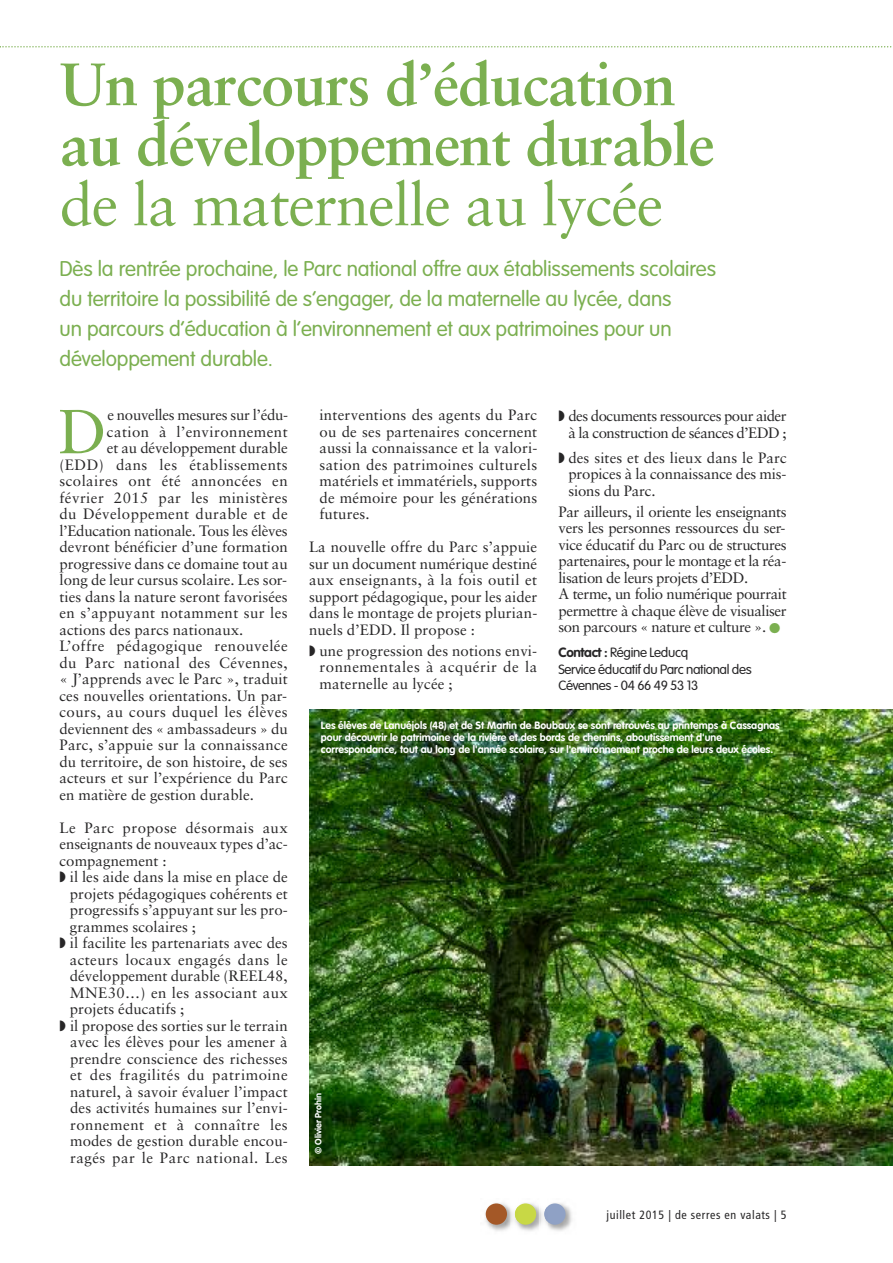
<style>
.page{position:relative;width:893px;height:1263px;background:#fff}
.page>*{position:absolute;margin:0;border:0;box-sizing:border-box;transform-origin:0 0}
.t1{font:62.25px "Sabon";color:#7baf50}
.t2{font:700 60px/60px "Sabon";letter-spacing:-.02em;color:#7baf50}
.t3{font:60px "Sabon";letter-spacing:-.02em;color:#7baf50}
.t4{font:300 21px/30px "VAG Rounded";letter-spacing:-.005em;color:#7baf50}
.t5{font:15px/16.5px "Sabon";letter-spacing:.005em;color:#272627;text-align:justify}
.t6{font:15px "Sabon";letter-spacing:.03em;color:#272627}
.t7{font:15px/16.5px "Sabon";letter-spacing:-.025em;color:#272627}
.t8{font:15px "Sabon";letter-spacing:.035em;color:#272627}
.t9{font:15px/16.5px "Sabon";letter-spacing:-.03em;color:#272627;text-align:right}
.t10{font:15px "Sabon";letter-spacing:-.015em;color:#272627}
.t11{font:15px "Sabon";letter-spacing:-.02em;color:#272627}
.t12{font:15px "Sabon";letter-spacing:.025em;color:#272627}
.t13{font:300 13.2px/16.5px "VAG Rounded";letter-spacing:-.025em;color:#272627}
.t14{font:condensed 12px "Frutiger LT Std";letter-spacing:.05em;color:#272627}
.t15{font:700 10.5px/12px "VAG Rounded";color:#fff}
.t16{font:700 9px "VAG Rounded";color:#fff}
.s1{color:#7baf50}
.s2{font-weight:700}
</style>
<div class="page">
<img style="left:309px;top:710px;width:584px;height:456px">
<svg style="left:0;top:46px;width:892px;height:2px"></svg>
<img style="left:547px;top:1203px;width:25px;height:28px">
<div style="left:544px;top:1203px;width:22px;height:22px;background:#8fa1c5;border-radius:50%"></div>
<img style="left:518px;top:1203px;width:29px;height:28px">
<img style="left:544px;top:1206px;width:3px;height:15px">
<div style="left:515px;top:1203px;width:21px;height:22px;background:#c8d845;border-radius:50%"></div>
<img style="left:485px;top:1203px;width:33px;height:28px">
<img style="left:515px;top:1206px;width:3px;height:16px">
<div style="left:486px;top:1203px;width:21px;height:22px;background:#a45827;border-radius:50%"></div>
<h2 class="t2" style="left:60px;top:59px;width:656px">Un parcours d’éducation au développement durable</h2>
<h2 class="t3" style="left:60px;top:179px;width:605px">de la maternelle au lycée</h2>
<p class="t4" style="left:60px;top:255px;width:658px">Dès la rentrée prochaine, le Parc national offre aux établissements scolaires du territoire la possibilité de s’engager, de la maternelle au lycée, dans<br>un parcours d’éducation à l’environnement et aux patrimoines pour un développement durable.</p>
<h1 class="t1" style="left:58px;top:406px;width:50px">D</h1>
<p class="t11" style="left:107px;top:409px;width:182px">e nouvelles mesures sur l’édu-</p>
<p class="t6" style="left:107px;top:425px;width:182px">cation à l’environnement</p>
<p class="t5" style="left:107px;top:441px;width:182px">et au développement durable</p>
<p class="t6" style="left:60px;top:458px;width:230px">(EDD) dans les établissements</p>
<p class="t6" style="left:60px;top:475px;width:230px">scolaires ont été annoncées en</p>
<p class="t6" style="left:60px;top:491px;width:230px">février 2015 par les ministères</p>
<p class="t6" style="left:60px;top:508px;width:230px">du Développement durable et de</p>
<p class="t10" style="left:60px;top:524px;width:230px">l’Education nationale. Tous les élèves</p>
<p class="t5" style="left:60px;top:540px;width:230px">devront bénéficier d’une formation</p>
<p class="t5" style="left:60px;top:557px;width:230px">progressive dans ce domaine tout au</p>
<p class="t5" style="left:60px;top:573px;width:229px">long de leur cursus scolaire. Les sor-</p>
<p class="t5" style="left:60px;top:590px;width:230px">ties dans la nature seront favorisées</p>
<p class="t6" style="left:60px;top:607px;width:230px">en s’appuyant notamment sur les</p>
<p class="t5" style="left:60px;top:623px;width:185px">actions des parcs nationaux.</p>
<p class="t6" style="left:60px;top:640px;width:230px">L’offre pédagogique renouvelée</p>
<p class="t6" style="left:60px;top:656px;width:230px">du Parc national des Cévennes,</p>
<p class="t5" style="left:60px;top:672px;width:230px">« J’apprends avec le Parc », traduit</p>
<p class="t5" style="left:60px;top:689px;width:229px">ces nouvelles orientations. Un par-</p>
<p class="t6" style="left:60px;top:706px;width:230px">cours, au cours duquel les élèves</p>
<p class="t5" style="left:60px;top:722px;width:230px">deviennent des « ambassadeurs » du</p>
<p class="t5" style="left:60px;top:738px;width:230px">Parc, s’appuie sur la connaissance</p>
<p class="t5" style="left:60px;top:755px;width:230px">du territoire, de son histoire, de ses</p>
<p class="t5" style="left:60px;top:771px;width:230px">acteurs et sur l’expérience du Parc</p>
<p class="t5" style="left:60px;top:788px;width:196px">en matière de gestion durable.</p>
<p class="t6" style="left:60px;top:821px;width:230px">Le Parc propose désormais aux</p>
<p class="t5" style="left:60px;top:837px;width:230px">enseignants de nouveaux types d’ac-</p>
<p class="t5" style="left:60px;top:854px;width:109px">compagnement :</p>
<p class="t5" style="left:60px;top:870px;width:230px">◗ il les aide dans la mise en place de</p>
<p class="t5" style="left:70px;top:887px;width:219px">projets pédagogiques cohérents et</p>
<p class="t5" style="left:70px;top:903px;width:219px">progressifs s’appuyant sur les pro-</p>
<p class="t5" style="left:70px;top:920px;width:128px">grammes scolaires ;</p>
<p class="t5" style="left:60px;top:936px;width:230px">◗ il facilite les partenariats avec des</p>
<p class="t6" style="left:70px;top:953px;width:219px">acteurs locaux engagés dans le</p>
<p class="t5" style="left:70px;top:969px;width:219px">développement durable (REEL48,</p>
<p class="t12" style="left:70px;top:986px;width:219px">MNE30…) en les associant aux</p>
<p class="t5" style="left:70px;top:1002px;width:116px">projets éducatifs ;</p>
<p class="t5" style="left:60px;top:1019px;width:230px">◗ il propose des sorties sur le terrain</p>
<p class="t5" style="left:70px;top:1035px;width:219px">avec les élèves pour les amener à</p>
<p class="t5" style="left:70px;top:1052px;width:219px">prendre conscience des richesses</p>
<p class="t8" style="left:70px;top:1069px;width:219px">et des fragilités du patrimoine</p>
<p class="t5" style="left:70px;top:1085px;width:219px">naturel, à savoir évaluer l’impact</p>
<p class="t5" style="left:70px;top:1101px;width:219px">des activités humaines sur l’envi-</p>
<p class="t8" style="left:70px;top:1118px;width:219px">ronnement et à connaître les</p>
<p class="t5" style="left:70px;top:1134px;width:219px">modes de gestion durable encou-</p>
<p class="t8" style="left:70px;top:1151px;width:219px">ragés par le Parc national. Les</p>
<p class="t5" style="left:319px;top:408px;width:219px">interventions des agents du Parc ou de ses partenaires concernent aussi la connaissance et la valori&shy;sation des patrimoines culturels matériels et immatériels, supports de mémoire pour les générations futures.</p>
<p class="t5" style="left:309px;top:540px;width:230px">La nouvelle offre du Parc s’appuie sur un document numérique destiné aux enseignants, à la fois outil et support pédagogique, pour les aider dans le montage de projets plurian&shy;nuels d’EDD. Il propose :</p>
<p class="t5" style="left:319px;top:643px;width:219px;text-indent:-10px">◗ une progression des notions envi&shy;ronnementales à acquérir de la maternelle au lycée ;</p>
<p class="t9" style="left:558px;top:409px;width:230px">◗ des documents ressources pour aider à la construction de séances d’EDD ;</p>
<p class="t5" style="left:568px;top:450px;width:220px;text-indent:-10px">◗ des sites et des lieux dans le Parc propices à la connaissance des mis&shy;sions du Parc.</p>
<p class="t7" style="left:558px;top:504px;width:230px">Par ailleurs, il oriente les enseignants vers les personnes ressources du ser&shy;vice éducatif du Parc ou de structures partenaires, pour le montage et la réa&shy;lisation de leurs projets d’EDD.<br>A terme, un folio numérique pourrait permettre à chaque élève de visualiser son parcours « nature et culture ». <span class="s1">●</span></p>
<p class="t13" style="left:558px;top:645px;width:195px"><span class="s2">Contact :</span> Régine Leducq<br>Service éducatif du Parc national des<br>Cévennes - 04 66 49 53 13</p>
<p class="t15" style="left:321px;top:720px;width:460px">Les élèves de Lanuéjols (48) et de St Martin de Boubaux se sont retrouvés au printemps à Cassagnas pour découvrir le patrimoine de la rivière et des bords de chemins, aboutissement d'une correspondance, tout au long de l'année scolaire, sur l'environnement proche de leurs deux écoles.</p>
<p class="t16" style="left:315px;top:1154px;width:63px;rotate:-90deg">© Olivier Prohin</p>
<p class="t14" style="left:606px;top:1210px;width:182px">juillet 2015 | de serres en valats | 5</p>
</div>
